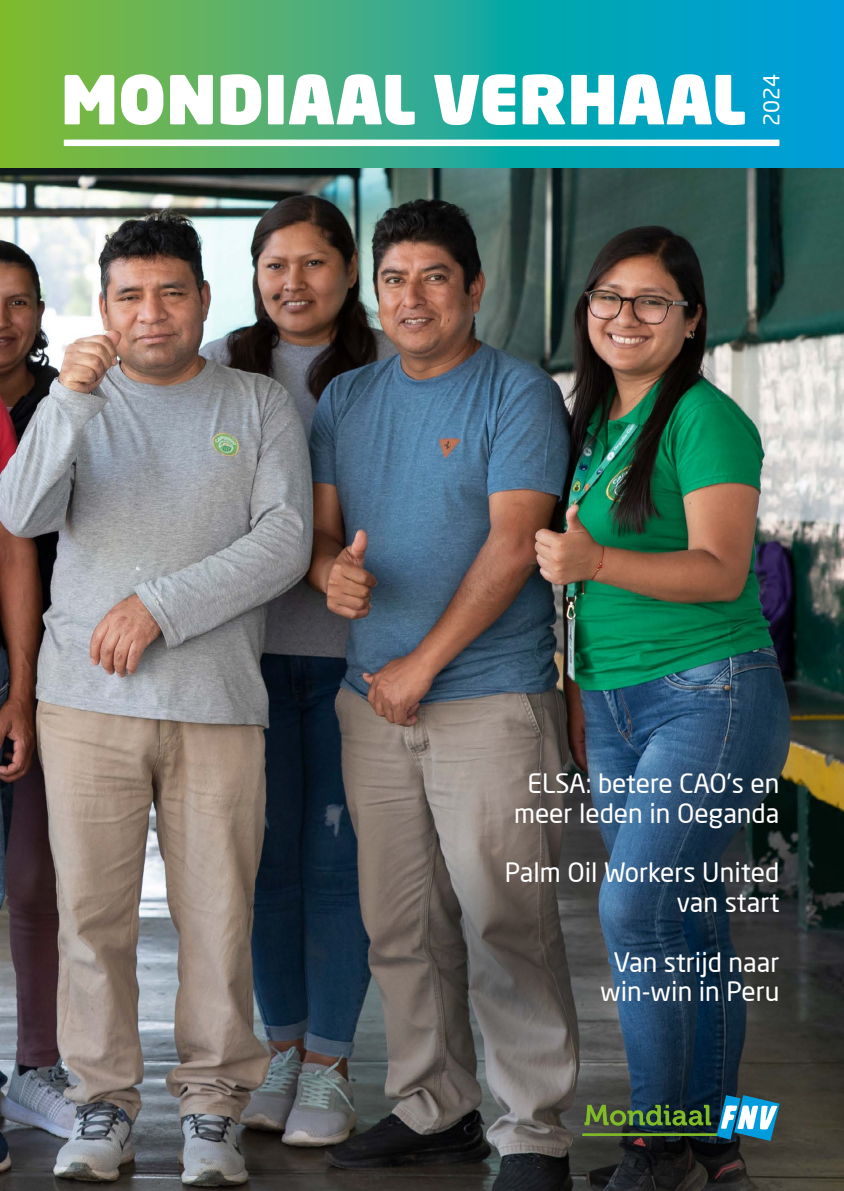
<style>
.page{position:relative;width:844px;height:1191px;background:#fff}
.page>*{position:absolute;margin:0;border:0;box-sizing:border-box;transform-origin:0 0}
.t1{font:900 66.5px "Neo Sans Pro";color:#fff}
.t2{font:26.25px/29.8px "Neo Sans Pro";color:#fff;text-align:center}
.t3{font:21.53px "Neo Sans Pro";color:#fff}
</style>
<div class="page">
<svg style="left:0;top:0;width:843px;height:169px;background:#32aa8e"></svg>
<img style="left:0;top:169px;width:843px;height:1022px">
<svg style="left:346px;top:800px;width:332px;height:332px;background:#5c5b5c"></svg>
<svg style="left:515px;top:960px;width:328px;height:231px;background:#383d41"></svg>
<svg style="left:581px;top:1095px;width:198px;height:46px;background:#3f645b"></svg>
<div style="left:64px;top:140px;width:715px;height:6px;background:#fff"></div>
<h1 class="t1" style="left:61px;top:55px;width:687px">MONDIAAL VERHAAL</h1>
<p class="t3" style="left:758px;top:126px;width:54px;rotate:-90deg">2024</p>
<p class="t2" style="left:514px;top:768px;width:267px">ELSA: betere CAO’s en meer leden in Oeganda</p>
<p class="t2" style="left:505px;top:857px;width:276px;text-align:right">Palm Oil Workers United van start</p>
<p class="t2" style="left:600px;top:946px;width:181px">Van strijd naar win-win in Peru</p>
</div>
